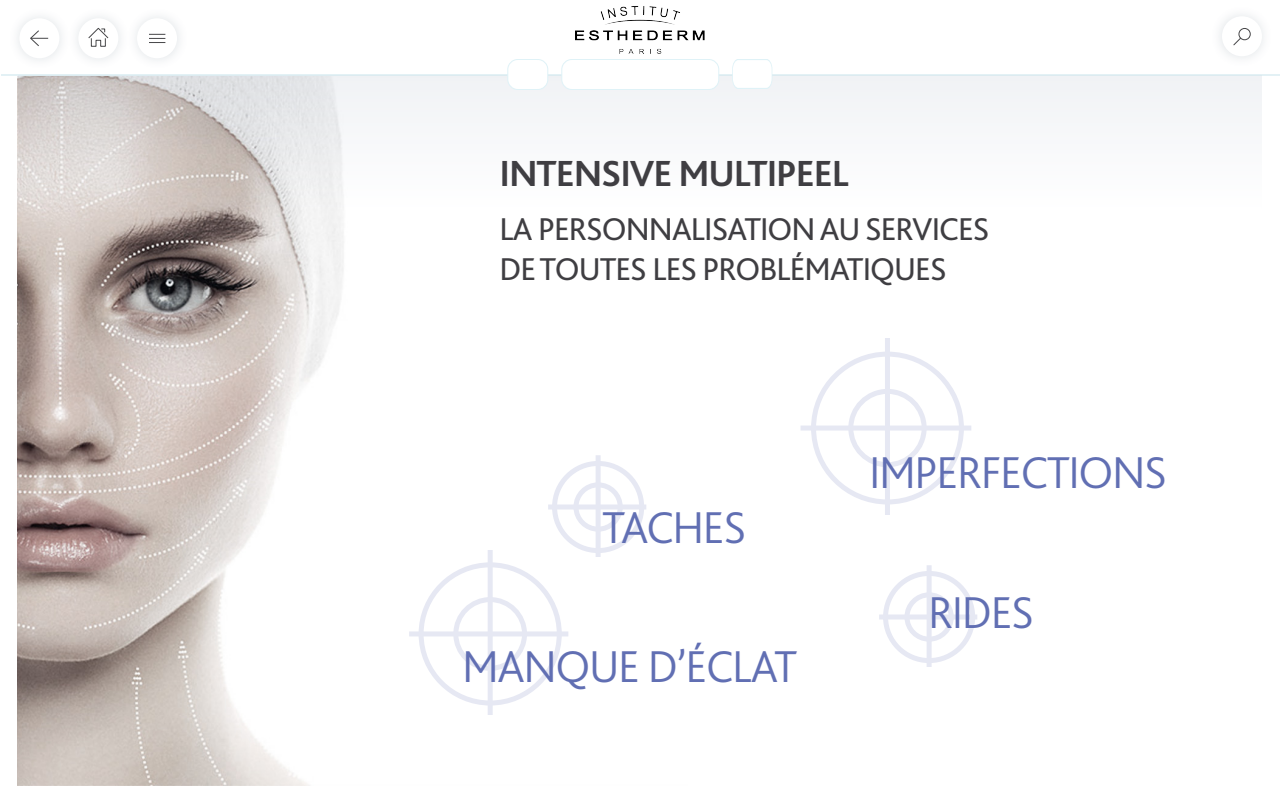
<style>
.page{position:relative;width:1280px;height:800px;background:#fff}
.page>*{position:absolute;margin:0;border:0;box-sizing:border-box;transform-origin:0 0}
.t1{font:300 46.6px "Bliss 2";letter-spacing:-.03em;color:#616fb3}
.t2{font:700 38px "Bliss 2";letter-spacing:-.03em;color:#3f3e42}
.t3{font:33px/39.6px "Bliss 2";letter-spacing:-.03em;color:#3f3e42}
</style>
<div class="page">
<div style="left:20px;top:76px;width:1241px;height:135px;background:#f8f9fa"></div>
<img style="left:18px;top:76px;width:628px;height:709px">
<svg style="left:811px;top:352px;width:153px;height:152px"></svg>
<div style="left:885px;top:338px;width:5px;height:177px;background:#e6e8f3"></div>
<div style="left:801px;top:426px;width:170px;height:5px;background:#e6e8f3"></div>
<svg style="left:883px;top:571px;width:92px;height:92px"></svg>
<div style="left:927px;top:565px;width:5px;height:102px;background:#e6e8f3"></div>
<div style="left:879px;top:615px;width:98px;height:5px;background:#e6e8f3"></div>
<svg style="left:419px;top:562px;width:143px;height:144px"></svg>
<div style="left:488px;top:550px;width:5px;height:165px;background:#e6e8f3"></div>
<div style="left:409px;top:631px;width:159px;height:5px;background:#e6e8f3"></div>
<svg style="left:552px;top:461px;width:92px;height:92px"></svg>
<div style="left:596px;top:455px;width:5px;height:102px;background:#e6e8f3"></div>
<div style="left:548px;top:505px;width:98px;height:5px;background:#e6e8f3"></div>
<svg style="left:1233px;top:37px;width:9px;height:9px"></svg>
<div style="left:1239px;top:28px;width:12px;height:12px;border:1px solid #464648;border-radius:50%"></div>
<svg style="left:30px;top:30px;width:18px;height:17px"></svg>
<div style="left:78px;top:18px;width:40px;height:40px;background:#fff;border-radius:50%"></div>
<svg style="left:149px;top:34px;width:16px;height:9px"></svg>
<svg style="left:88px;top:28px;width:21px;height:19px"></svg>
<hr style="left:1px;top:74px;width:1279px;height:2px;background:#c9e5ed">
<div style="left:508px;top:60px;width:40px;height:30px;background:#fff;border-radius:10px"></div>
<div style="left:507px;top:59px;width:41px;height:31px;border:1px solid #dff2f7;border-radius:10px"></div>
<div style="left:562px;top:60px;width:157px;height:30px;background:#fff;border-radius:10px"></div>
<div style="left:561px;top:59px;width:158px;height:31px;border:1px solid #dff2f7;border-radius:10px"></div>
<svg style="left:732px;top:59px;width:40px;height:30px"></svg>
<img style="left:575px;top:6px;width:130px;height:48px">
<p class="t2" style="left:500px;top:150px;width:351px">INTENSIVE MULTIPEEL</p>
<p class="t3" style="left:500px;top:209px;width:492px">LA PERSONNALISATION AU SERVICES<br>DE TOUTES LES PROBLÉMATIQUES</p>
<h1 class="t1" style="left:602px;top:499px;width:146px">TACHES</h1>
<h1 class="t1" style="left:462px;top:638px;width:337px">MANQUE D’ÉCLAT</h1>
<h1 class="t1" style="left:869px;top:444px;width:300px">IMPERFECTIONS</h1>
<h1 class="t1" style="left:928px;top:584px;width:107px">RIDES</h1>
</div>
